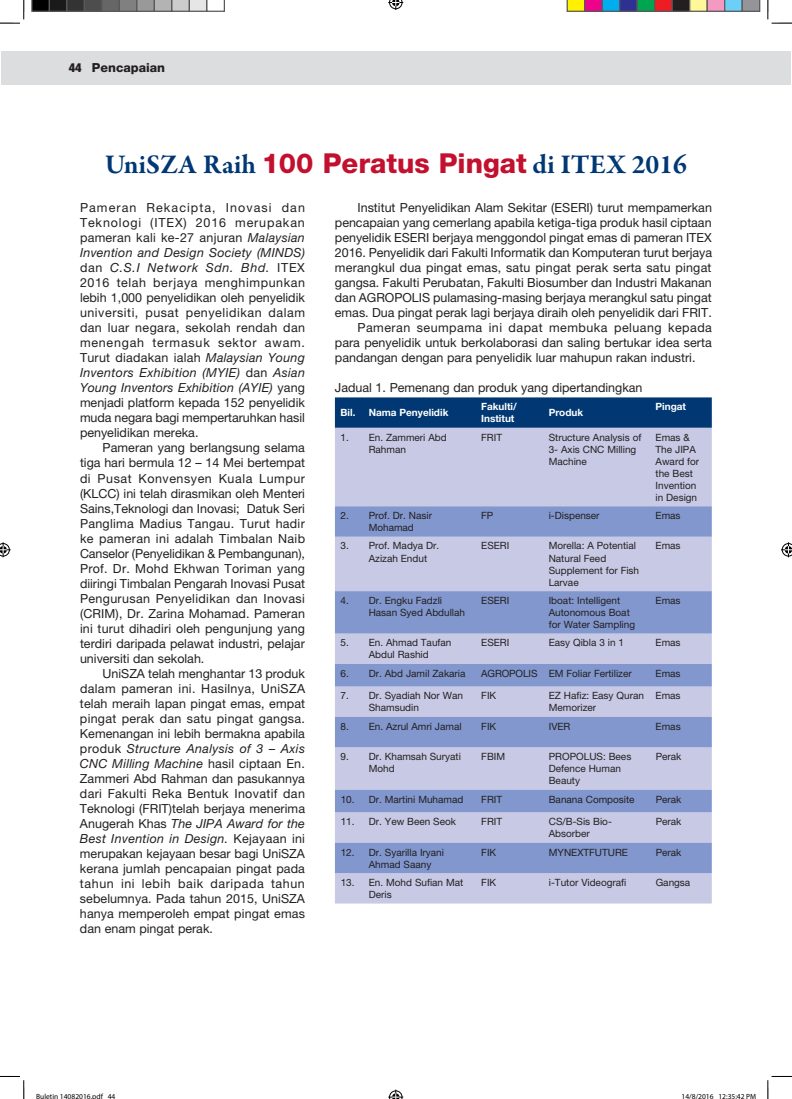
<style>
.page{position:relative;width:792px;height:1099px;background:#fff}
.page>*{position:absolute;margin:0;border:0;box-sizing:border-box;transform-origin:0 0}
.t1{font:700 27.5px "Garamond Premr Pro";color:#013874}
.t2{font:12.5px/15px "Helvetica Neue LT Pro";color:#231f20;text-align:justify}
.t3{font:12.5px "Helvetica Neue LT Pro";letter-spacing:.04em;color:#231f20}
.t4{font:800 12.5px "Helvetica Neue LT Pro";color:#231f20}
.t5{font:10px/12px "Helvetica Neue LT Pro";color:#231f20}
.t6{font:700 10px/12px "Helvetica Neue LT Pro";color:#fff}
.t7{font:7.5px "Myriad Pro";color:#000}
.s1{font-weight:900;font-stretch:condensed}
.s2{font-family:"Helvetica Neue LT Pro";font-weight:800;color:#c3102e}
.s3{font-style:italic}
</style>
<div class="page">
<div style="left:1px;top:51px;width:789px;height:34px;background:#dcdddf"></div>
<div style="left:335px;top:397px;width:377px;height:30px;background:#013874"></div>
<div style="left:335px;top:427px;width:377px;height:476px;background:#c7c9e5"></div>
<svg style="left:335px;top:506px;width:377px;height:366px;background:#a5b1d9"></svg>
<svg style="left:0;top:0;width:25px;height:24px"></svg>
<svg style="left:0;top:1075px;width:25px;height:23px"></svg>
<svg style="left:767px;top:0;width:25px;height:24px"></svg>
<svg style="left:767px;top:1075px;width:25px;height:23px"></svg>
<svg style="left:388px;top:0;width:15px;height:10px"></svg>
<svg style="left:388px;top:1089px;width:15px;height:9px"></svg>
<svg style="left:0;top:542px;width:11px;height:15px"></svg>
<svg style="left:781px;top:542px;width:11px;height:15px"></svg>
<svg style="left:31px;top:0;width:194px;height:12px;background:#787878"></svg>
<svg style="left:567px;top:0;width:193px;height:12px;background:#847b79"></svg>
<p class="t4" style="left:69px;top:60px;width:98px"><span class="s1">44</span> Pencapaian</p>
<h1 class="t1" style="left:105px;top:147px;width:584px">UniSZA Raih <span class="s2">100 Peratus Pingat</span> di ITEX 2016</h1>
<p class="t2" style="left:357px;top:200px;width:356px">Institut Penyelidikan Alam Sekitar (ESERI) turut mempamerkan</p>
<p class="t2" style="left:335px;top:215px;width:378px">pencapaian yang cemerlang apabila ketiga-tiga produk hasil ciptaan</p>
<p class="t2" style="left:335px;top:230px;width:378px">penyelidik ESERI berjaya menggondol pingat emas di pameran ITEX</p>
<p class="t2" style="left:335px;top:245px;width:379px">2016. Penyelidik dari Fakulti Informatik dan Komputeran turut berjaya</p>
<p class="t2" style="left:335px;top:260px;width:378px">merangkul dua pingat emas, satu pingat perak serta satu pingat</p>
<p class="t2" style="left:335px;top:275px;width:378px">gangsa. Fakulti Perubatan, Fakulti Biosumber dan Industri Makanan</p>
<p class="t2" style="left:335px;top:290px;width:378px">dan AGROPOLIS pulamasing-masing berjaya merangkul satu pingat</p>
<p class="t2" style="left:335px;top:305px;width:378px">emas. Dua pingat perak lagi berjaya diraih oleh penyelidik dari FRIT.</p>
<p class="t3" style="left:357px;top:320px;width:356px">Pameran seumpama ini dapat membuka peluang kepada</p>
<p class="t2" style="left:335px;top:335px;width:378px">para penyelidik untuk berkolaborasi dan saling bertukar idea serta</p>
<p class="t2" style="left:335px;top:350px;width:362px">pandangan dengan para penyelidik luar mahupun rakan industri.</p>
<p class="t2" style="left:335px;top:380px;width:309px">Jadual 1. Pemenang dan produk yang dipertandingkan</p>
<p class="t6" style="left:341px;top:406px;width:16px">Bil.</p>
<p class="t6" style="left:369px;top:406px;width:81px">Nama Penyelidik</p>
<p class="t6" style="left:481px;top:400px;width:37px">Fakulti/<br>Institut</p>
<p class="t6" style="left:549px;top:406px;width:36px">Produk</p>
<p class="t2" style="left:80px;top:200px;width:227px">Pameran Rekacipta, Inovasi dan Teknologi (ITEX) 2016 merupakan pameran kali ke-27 anjuran <span class="s3">Malaysian Invention and Design Society (MINDS) </span>dan <span class="s3">C.S.I Network Sdn. Bhd.</span> ITEX 2016 telah berjaya menghimpunkan lebih 1,000 penyelidikan oleh penyelidik universiti, pusat penyelidikan dalam dan luar negara, sekolah rendah dan menengah termasuk sektor awam.<br>Turut diadakan ialah <span class="s3">Malaysian Young Inventors Exhibition (MYIE)</span> dan <span class="s3">Asian Young Inventors Exhibition (AYIE)</span> yang menjadi platform kepada 152 penyelidik muda negara bagi mempertaruhkan hasil penyelidikan mereka.</p>
<p class="t2" style="left:80px;top:440px;width:227px;text-indent:22px">Pameran yang berlangsung selama tiga hari bermula 12 – 14 Mei bertempat di Pusat Konvensyen Kuala Lumpur (KLCC) ini telah dirasmikan oleh Menteri Sains,Teknologi dan Inovasi; Datuk Seri Panglima Madius Tangau. Turut hadir ke pameran ini adalah Timbalan Naib Canselor (Penyelidikan &amp; Pembangunan), Prof. Dr. Mohd Ekhwan Toriman yang diiringi Timbalan Pengarah Inovasi Pusat Pengurusan Penyelidikan dan Inovasi (CRIM), Dr. Zarina Mohamad. Pameran ini turut dihadiri oleh pengunjung yang terdiri daripada pelawat industri, pelajar universiti dan sekolah.</p>
<p class="t2" style="left:80px;top:665px;width:227px;text-indent:23px">UniSZA telah menghantar 13 produk dalam pameran ini. Hasilnya, UniSZA telah meraih lapan pingat emas, empat pingat perak dan satu pingat gangsa.<br>Kemenangan ini lebih bermakna apabila produk <span class="s3">Structure Analysis of 3 – Axis CNC Milling Machine</span> hasil ciptaan En.<br>Zammeri Abd Rahman dan pasukannya dari Fakulti Reka Bentuk Inovatif dan Teknologi (FRIT)telah berjaya menerima Anugerah Khas <span class="s3">The JIPA Award for the Best Invention in Design.</span> Kejayaan ini merupakan kejayaan besar bagi UniSZA kerana jumlah pencapaian pingat pada tahun ini lebih baik daripada tahun sebelumnya. Pada tahun 2015, UniSZA hanya memperoleh empat pingat emas dan enam pingat perak.</p>
<p class="t6" style="left:656px;top:400px;width:32px">Pingat</p>
<p class="t5" style="left:369px;top:431px;width:80px;text-indent:-28px">1. En. Zammeri Abd<br>Rahman</p>
<p class="t5" style="left:481px;top:431px;width:22px">FRIT</p>
<p class="t5" style="left:549px;top:431px;width:94px">Structure Analysis of<br>3- Axis CNC Milling<br>Machine</p>
<p class="t5" style="left:656px;top:431px;width:45px">Emas &amp;<br>The JIPA<br>Award for the Best<br>Invention in Design</p>
<p class="t5" style="left:369px;top:509px;width:65px;text-indent:-28px">2. Prof. Dr. Nasir<br>Mohamad</p>
<p class="t5" style="left:481px;top:509px;width:14px">FP</p>
<p class="t5" style="left:549px;top:509px;width:52px">i-Dispenser</p>
<p class="t5" style="left:656px;top:509px;width:27px">Emas</p>
<p class="t5" style="left:369px;top:539px;width:72px;text-indent:-28px">3. Prof. Madya Dr.<br>Azizah Endut</p>
<p class="t5" style="left:481px;top:539px;width:30px">ESERI</p>
<p class="t5" style="left:549px;top:539px;width:92px">Morella: A Potential<br>Natural Feed<br>Supplement for Fish<br>Larvae</p>
<p class="t5" style="left:656px;top:539px;width:27px">Emas</p>
<p class="t5" style="left:369px;top:594px;width:98px;text-indent:-28px">4. Dr. Engku Fadzli<br>Hasan Syed Abdullah</p>
<p class="t5" style="left:481px;top:594px;width:30px">ESERI</p>
<p class="t5" style="left:549px;top:594px;width:88px">Iboat: Intelligent<br>Autonomous Boat for Water Sampling</p>
<p class="t5" style="left:656px;top:594px;width:27px">Emas</p>
<p class="t5" style="left:341px;top:636px;width:112px;text-align:center">5. En. Ahmad Taufan<br>Abdul Rashid</p>
<p class="t5" style="left:481px;top:636px;width:30px">ESERI</p>
<p class="t5" style="left:549px;top:636px;width:77px">Easy Qibla 3 in 1</p>
<p class="t5" style="left:656px;top:636px;width:27px">Emas</p>
<p class="t5" style="left:341px;top:666px;width:126px">6. Dr. Abd Jamil Zakaria</p>
<p class="t5" style="left:481px;top:666px;width:152px">AGROPOLIS EM Foliar Fertilizer</p>
<p class="t5" style="left:656px;top:666px;width:27px">Emas</p>
<p class="t5" style="left:369px;top:689px;width:96px;text-indent:-28px">7. Dr. Syadiah Nor Wan<br>Shamsudin</p>
<p class="t5" style="left:481px;top:689px;width:17px">FIK</p>
<p class="t5" style="left:549px;top:689px;width:97px">EZ Hafiz: Easy Quran<br>Memorizer</p>
<p class="t5" style="left:656px;top:689px;width:27px">Emas</p>
<p class="t5" style="left:341px;top:719px;width:122px">8. En. Azrul Amri Jamal</p>
<p class="t5" style="left:481px;top:719px;width:17px">FIK</p>
<p class="t5" style="left:549px;top:719px;width:23px">IVER</p>
<p class="t5" style="left:656px;top:719px;width:27px">Emas</p>
<p class="t5" style="left:369px;top:750px;width:94px;text-indent:-28px">9. Dr. Khamsah Suryati<br>Mohd</p>
<p class="t5" style="left:481px;top:750px;width:25px">FBIM</p>
<p class="t5" style="left:549px;top:750px;width:84px">PROPOLUS: Bees<br>Defence Human<br>Beauty</p>
<p class="t5" style="left:656px;top:750px;width:27px">Perak</p>
<p class="t5" style="left:341px;top:792px;width:124px">10. Dr. Martini Muhamad</p>
<p class="t5" style="left:481px;top:792px;width:22px">FRIT</p>
<p class="t5" style="left:549px;top:792px;width:87px">Banana Composite</p>
<p class="t5" style="left:656px;top:792px;width:27px">Perak</p>
<p class="t5" style="left:341px;top:815px;width:117px">11. Dr. Yew Been Seok</p>
<p class="t5" style="left:481px;top:815px;width:22px">FRIT</p>
<p class="t5" style="left:549px;top:815px;width:65px">CS/B-Sis Bio-<br>Absorber</p>
<p class="t5" style="left:656px;top:815px;width:27px">Perak</p>
<p class="t5" style="left:369px;top:845px;width:77px;text-indent:-28px">12. Dr. Syarilla Iryani<br>Ahmad Saany</p>
<p class="t5" style="left:481px;top:845px;width:17px">FIK</p>
<p class="t5" style="left:549px;top:845px;width:81px">MYNEXTFUTURE</p>
<p class="t5" style="left:656px;top:845px;width:27px">Perak</p>
<p class="t5" style="left:369px;top:875px;width:96px;text-indent:-28px">13. En. Mohd Sufian Mat<br>Deris</p>
<p class="t5" style="left:481px;top:875px;width:17px">FIK</p>
<p class="t5" style="left:549px;top:875px;width:79px">i-Tutor Videografi</p>
<p class="t5" style="left:656px;top:875px;width:36px">Gangsa</p>
<p class="t7" style="left:36px;top:1091px;width:81px">Buletin 14082016.pdf 44</p>
<p class="t7" style="left:682px;top:1091px;width:76px">14/8/2016 12:35:42 PM</p>
</div>
